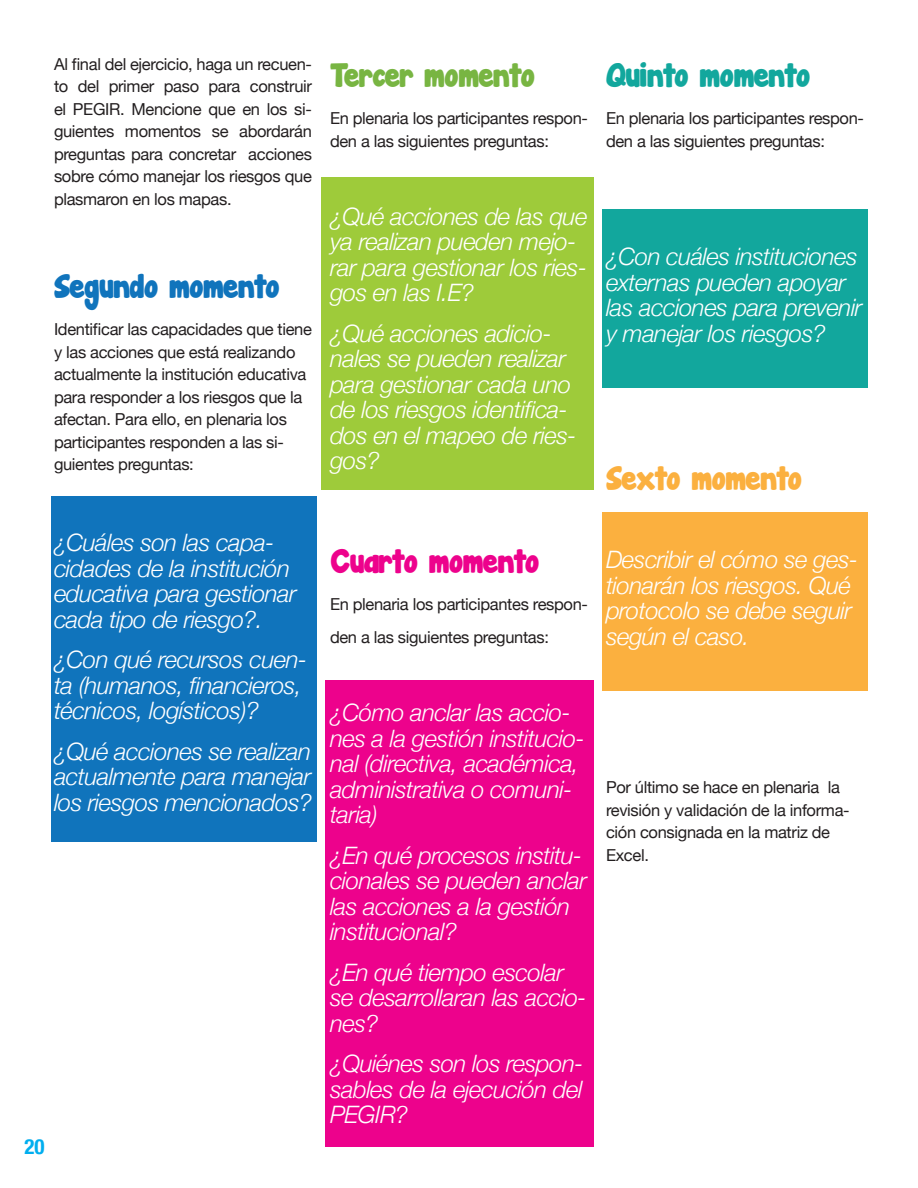
<style>
.page{position:relative;width:918px;height:1188px;background:#fff}
.page>*{position:absolute;margin:0;border:0;box-sizing:border-box;transform-origin:0 0}
.t1{font:30px "Janda Manatee Solid";letter-spacing:-.02em;color:#1074bc}
.t2{font:30px "Janda Manatee Solid";letter-spacing:-.02em;color:#78b542}
.t3{font:30px "Janda Manatee Solid";letter-spacing:-.02em;color:#ed028c}
.t4{font:30px "Janda Manatee Solid";letter-spacing:-.02em;color:#12a79d}
.t5{font:30px "Janda Manatee Solid";letter-spacing:-.02em;color:#fbb03f}
.t6{font:italic 300 24px/25.5px "Helvetica Neue";letter-spacing:-.02em;color:#fff}
.t7{font:700 condensed 21px "Helvetica Neue";color:#00aeef}
.t8{font:16.5px/22.5px "Helvetica Neue";letter-spacing:-.02em;color:#231f20}
</style>
<div class="page">
<div style="left:51px;top:496px;width:266px;height:346px;background:#1074bc"></div>
<div style="left:321px;top:177px;width:272px;height:312px;background:#9ecb3a"></div>
<div style="left:602px;top:210px;width:265px;height:178px;background:#12a79d"></div>
<div style="left:602px;top:512px;width:265px;height:179px;background:#fbb03f"></div>
<div style="left:325px;top:680px;width:269px;height:467px;background:#ed028c"></div>
<p class="t8" style="left:54px;top:54px;width:260px;text-align:justify">Al final del ejercicio, haga un recuen&shy;to del primer paso para construir el PEGIR. Mencione que en los si&shy;guientes momentos se abordarán preguntas para concretar acciones sobre cómo manejar los riesgos que plasmaron en los mapas.</p>
<p class="t1" style="left:54px;top:265px;width:228px">Segundo momento</p>
<p class="t8" style="left:54px;top:319px;width:260px">Identificar las capacidades que tiene y las acciones que está realizando actualmente la institución educativa para responder a los riesgos que la afectan. Para ello, en plenaria los participantes responden a las si&shy;guientes preguntas:</p>
<p class="t2" style="left:330px;top:54px;width:207px">Tercer momento</p>
<p class="t8" style="left:330px;top:108px;width:260px">En plenaria los participantes respon&shy;den a las siguientes preguntas:</p>
<p class="t6" style="left:330px;top:203px;width:259px">¿Qué acciones de las que ya realizan pueden mejo&shy;rar para gestionar los ries&shy;gos en las I.E?</p>
<p class="t6" style="left:330px;top:320px;width:248px">¿Qué acciones adicio&shy;nales se pueden realizar para gestionar cada uno de los riesgos identifica&shy;dos en el mapeo de ries&shy;gos?</p>
<p class="t4" style="left:606px;top:54px;width:206px">Quinto momento</p>
<p class="t8" style="left:606px;top:108px;width:260px">En plenaria los participantes respon&shy;den a las siguientes preguntas:</p>
<p class="t6" style="left:606px;top:243px;width:258px">¿Con cuáles instituciones externas pueden apoyar las acciones para prevenir y manejar los riesgos?</p>
<p class="t5" style="left:606px;top:457px;width:198px">Sexto momento</p>
<p class="t6" style="left:54px;top:529px;width:244px">¿Cuáles son las capa&shy;cidades de la institución educativa para gestionar cada tipo de riesgo?.</p>
<p class="t6" style="left:54px;top:646px;width:255px">¿Con qué recursos cuen&shy;ta (humanos, financieros, técnicos, logísticos)?</p>
<p class="t6" style="left:54px;top:737px;width:259px;text-align:justify">¿Qué acciones se realizan actualmente para manejar los riesgos mencionados?</p>
<p class="t7" style="left:25px;top:1129px;width:22px">20</p>
<p class="t3" style="left:330px;top:540px;width:211px">Cuarto momento</p>
<p class="t8" style="left:330px;top:589px;width:260px;line-height:33px">En plenaria los participantes respon&shy;den a las siguientes preguntas:</p>
<p class="t6" style="left:606px;top:546px;width:254px">Describir el cómo se ges&shy;tionarán los riesgos. Qué protocolo se debe seguir según el caso.</p>
<p class="t6" style="left:330px;top:699px;width:256px">¿Cómo anclar las accio&shy;nes a la gestión institucio&shy;nal (directiva, académica, administrativa o comuni&shy;taria)</p>
<p class="t6" style="left:330px;top:842px;width:259px">¿En qué procesos institu&shy;cionales se pueden anclar las acciones a la gestión institucional?</p>
<p class="t6" style="left:330px;top:959px;width:258px">¿En qué tiempo escolar se desarrollaran las accio&shy;nes?</p>
<p class="t6" style="left:330px;top:1050px;width:255px;text-align:justify">¿Quiénes son los respon&shy;sables de la ejecución del PEGIR?</p>
<p class="t8" style="left:606px;top:777px;width:245px">Por último se hace en plenaria la revisión y validación de la informa&shy;ción consignada en la matriz de<br>Excel.</p>
</div>
